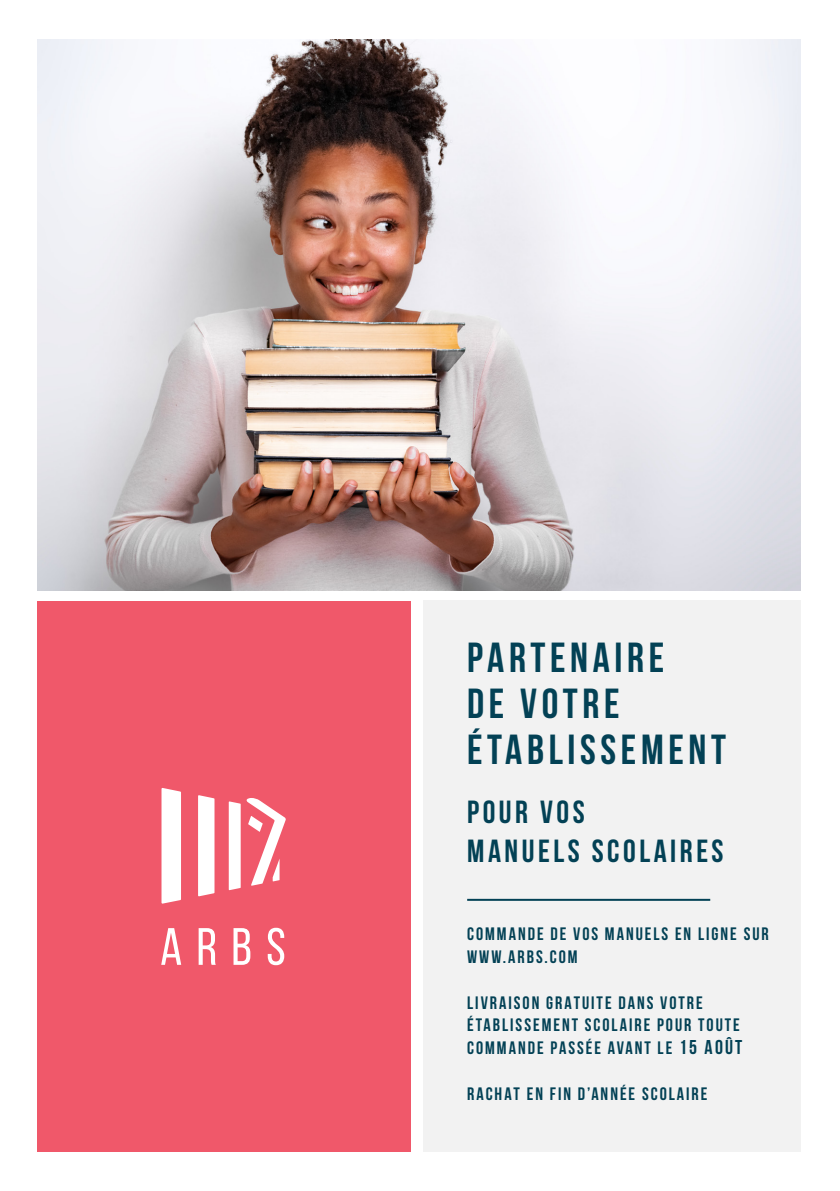
<style>
.page{position:relative;width:840px;height:1191px;background:#fff}
.page>*{position:absolute;margin:0;border:0;box-sizing:border-box;transform-origin:0 0}
.t1{font:700 42px/45.6px "Bebas Neue";letter-spacing:.11em;color:#034155}
.t2{font:700 32px/38.4px "Bebas Neue";letter-spacing:.11em;color:#034155}
.t3{font:700 18px/22.8px "Bebas Neue";letter-spacing:.11em;color:#034155}
.s1{font-size:20px}
</style>
<div class="page">
<div style="left:37px;top:600px;width:374px;height:551px;background:#f0586a"></div>
<svg style="left:161px;top:928px;width:20px;height:36px"></svg>
<svg style="left:198px;top:928px;width:18px;height:36px"></svg>
<svg style="left:233px;top:928px;width:17px;height:36px"></svg>
<svg style="left:267px;top:927px;width:17px;height:38px"></svg>
<svg style="left:161px;top:788px;width:20px;height:115px;background:#fef6f7"></svg>
<svg style="left:198px;top:795px;width:16px;height:101px;background:#fef9fa"></svg>
<svg style="left:229px;top:798px;width:57px;height:92px"></svg>
<div style="left:422px;top:600px;width:377px;height:551px;background:#f2f2f2"></div>
<hr style="left:467px;top:899px;width:242px;height:2px;background:#034155">
<img style="left:37px;top:40px;width:762px;height:550px">
<h1 class="t1" style="left:467px;top:634px;width:260px">PARTENAIRE<br>DE VOTRE<br>ÉTABLISSEMENT</h1>
<h2 class="t2" style="left:467px;top:792px;width:258px">POUR VOS<br>MANUELS SCOLAIRES</h2>
<p class="t3" style="left:467px;top:922px;width:303px">COMMANDE DE VOS MANUELS EN LIGNE SUR<br>WWW.ARBS.COM</p>
<p class="t3" style="left:467px;top:990px;width:276px">LIVRAISON GRATUITE DANS VOTRE<br>ÉTABLISSEMENT SCOLAIRE POUR TOUTE<br>COMMANDE PASSÉE AVANT LE <span class="s1">15 AOÛT</span></p>
<p class="t3" style="left:467px;top:1082px;width:242px">RACHAT EN FIN D’ANNÉE SCOLAIRE</p>
</div>
